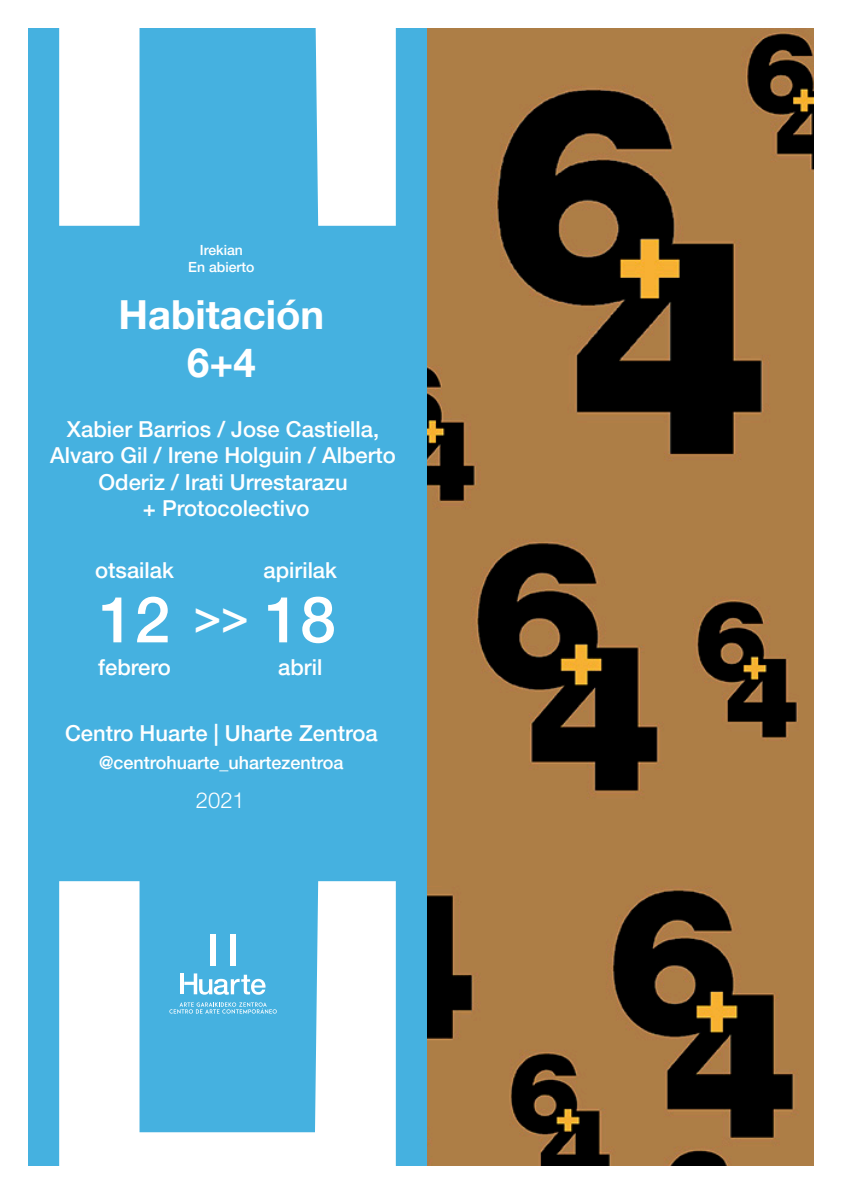
<style>
.page{position:relative;width:842px;height:1191px;background:#fff}
.page>*{position:absolute;margin:0;border:0;box-sizing:border-box;transform-origin:0 0}
.t1{font:500 64px "Helvetica Neue LT Pro";color:#fff}
.t2{font:500 46px "Helvetica Neue LT Pro";color:#fff}
.t3{font:700 40px "Helvetica Neue LT Pro";color:#fff}
.t4{font:500 22px/26.4px "Helvetica Neue LT Pro";color:#fff;text-align:center}
.t5{font:300 22px "Helvetica Neue LT Pro";color:#fff}
.t6{font:500 18px "Helvetica Neue LT Pro";color:#fff}
.t7{font:500 14px "Helvetica Neue LT Pro";color:#fff}
.s1{font-weight:700}
</style>
<div class="page">
<img style="left:427px;top:29px;width:387px;height:1136px">
<div style="left:28px;top:29px;width:399px;height:1136px;background:#45b1e0"></div>
<svg style="left:59px;top:881px;width:337px;height:285px;fill:#fff"></svg>
<svg style="left:59px;top:28px;width:337px;height:198px"></svg>
<svg style="left:169px;top:1002px;width:108px;height:11px"></svg>
<svg style="left:184px;top:973px;width:82px;height:21px"></svg>
<hr style="left:181px;top:973px;width:3px;height:21px;background:#fff">
<div style="left:210px;top:934px;width:6px;height:31px;background:#fff"></div>
<div style="left:231px;top:934px;width:5px;height:31px;background:#fff"></div>
<p class="t7" style="left:200px;top:242px;width:45px">Irekian</p>
<p class="t7" style="left:188px;top:259px;width:68px">En abierto</p>
<p class="t3" style="left:119px;top:290px;width:207px">Habitación</p>
<p class="t3" style="left:187px;top:338px;width:70px">6+4</p>
<p class="t4" style="left:50px;top:416px;width:347px">Xabier Barrios / Jose Castiella,<br>Alvaro Gil / Irene Holguin / Alberto<br>Oderiz / Irati Urrestarazu</p>
<p class="t4" style="left:143px;top:495px;width:168px">+ Protocolectivo</p>
<p class="t4" style="left:95px;top:557px;width:80px">otsailak</p>
<p class="t1" style="left:99px;top:581px;width:73px">12</p>
<p class="t4" style="left:98px;top:654px;width:74px">febrero</p>
<p class="t2" style="left:194px;top:588px;width:57px">&gt;&gt;</p>
<p class="t4" style="left:264px;top:557px;width:75px">apirilak</p>
<p class="t1" style="left:265px;top:581px;width:73px">18</p>
<p class="t4" style="left:278px;top:654px;width:46px">abril</p>
<p class="t4" style="left:65px;top:719px;width:314px">Centro Huarte | Uharte Zentroa</p>
<p class="t6" style="left:99px;top:752px;width:246px"><span class="s1">@</span>centrohuarte_uhartezentroa</p>
<p class="t5" style="left:196px;top:786px;width:50px">2021</p>
</div>
